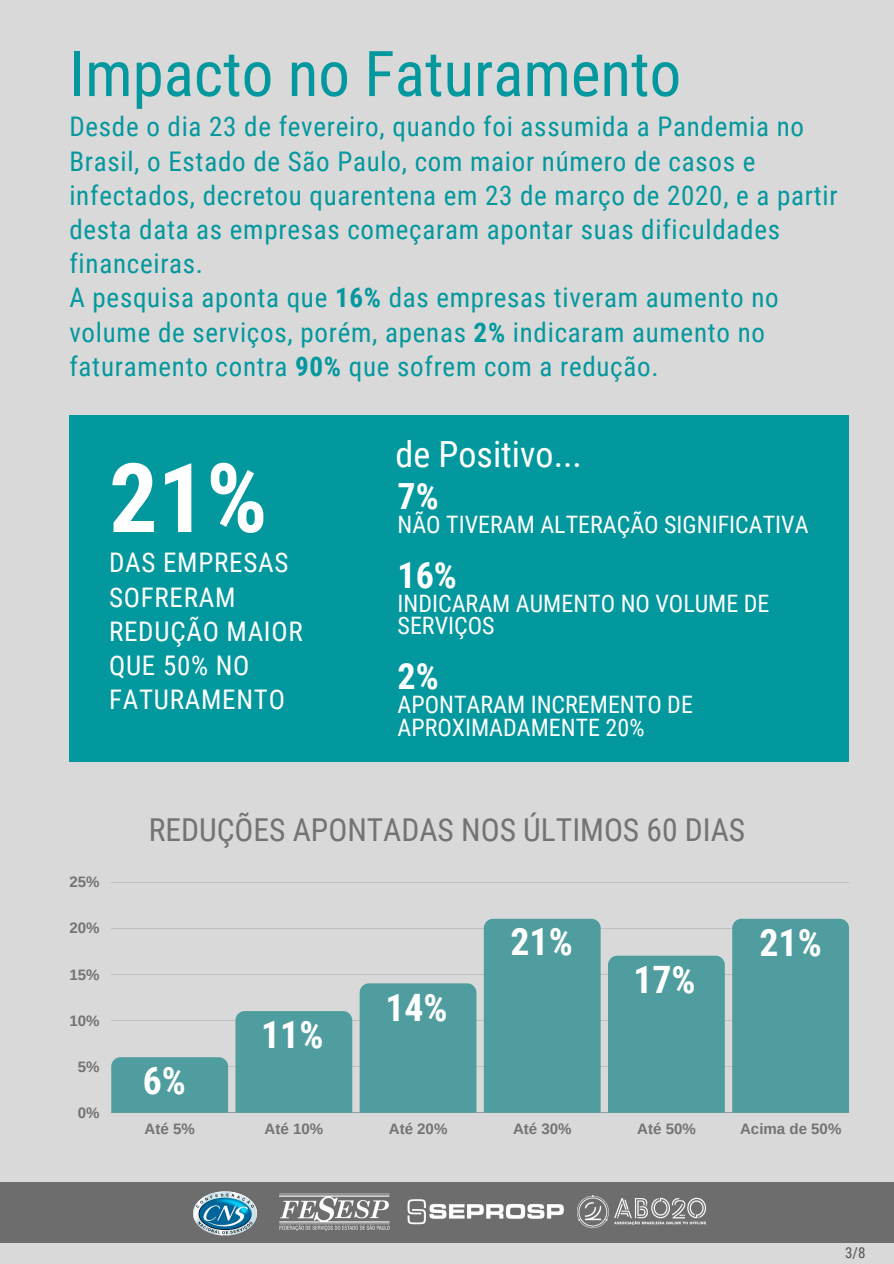
<style>
.page{position:relative;width:894px;height:1264px;background:#fff}
.page>*{position:absolute;margin:0;border:0;box-sizing:border-box;transform-origin:0 0}
.t1{font:700 96.15px "Roboto Condensed";color:#fff}
.t2{font:63px "Roboto Condensed";color:#03989e}
.t3{font:700 37.65px "Roboto Condensed";color:#fff}
.t4{font:36px "Roboto Condensed";color:#fff}
.t5{font:700 36px "Roboto Condensed";color:#fff}
.t6{font:31.5px "Roboto Condensed";color:#737373}
.t7{font:27px/34.2px "Roboto Condensed";letter-spacing:.025em;color:#03989e}
.t8{font:27px/34.2px "Roboto Condensed";letter-spacing:.025em;color:#fff}
.t9{font:24px/22.5px "Roboto Condensed";color:#fff}
.t10{font:700 15px "Arimo";color:#737373}
.t11{font:15px "Roboto Condensed";color:#545454}
.t12{font:4.05px "Liberation Serif";color:#000}
.s1{font-weight:700}
</style>
<div class="page">
<div style="left:0;top:0;width:893px;height:1263px;background:#d9d9d9"></div>
<div style="left:0;top:1182px;width:893px;height:61px;background:#6d6d6d"></div>
<img style="left:193px;top:1191px;width:64px;height:45px">
<img style="left:577px;top:1195px;width:128px;height:33px">
<img style="left:407px;top:1199px;width:157px;height:25px">
<img style="left:279px;top:1193px;width:111px;height:38px">
<div style="left:69px;top:415px;width:779px;height:347px;background:#03989e"></div>
<hr style="left:111px;top:881px;width:737px;height:1px;background:#737373">
<hr style="left:111px;top:928px;width:737px;height:1px;background:#737373">
<hr style="left:111px;top:974px;width:737px;height:1px;background:#737373">
<hr style="left:111px;top:1020px;width:737px;height:1px;background:#737373">
<hr style="left:111px;top:1066px;width:737px;height:1px;background:#737373">
<hr style="left:111px;top:1112px;width:737px;height:1px;background:#737373">
<div style="left:111px;top:1057px;width:117px;height:55px;background:#4f9d9e"></div>
<div style="left:235px;top:1011px;width:117px;height:101px;background:#4f9d9e"></div>
<div style="left:359px;top:983px;width:117px;height:129px;background:#4f9d9e"></div>
<div style="left:483px;top:918px;width:117px;height:194px;background:#4f9d9e"></div>
<div style="left:608px;top:955px;width:116px;height:157px;background:#4f9d9e"></div>
<div style="left:732px;top:918px;width:116px;height:194px;background:#4f9d9e"></div>
<h2 class="t2" style="left:69px;top:38px;width:613px">Impacto no Faturamento</h2>
<p class="t7" style="left:69px;top:110px;width:769px">Desde o dia 23 de fevereiro, quando foi assumida a Pandemia no Brasil, o Estado de São Paulo, com maior número de casos e infectados, decretou quarentena em 23 de março de 2020, e a partir desta data as empresas começaram apontar suas dificuldades financeiras.<br>A pesquisa aponta que <span class="s1">16%</span> das empresas tiveram aumento no volume de serviços, porém, apenas <span class="s1">2%</span> indicaram aumento no faturamento contra <span class="s1">90%</span> que sofrem com a redução.</p>
<h1 class="t1" style="left:109px;top:443px;width:160px">21%</h1>
<p class="t8" style="left:109px;top:546px;width:195px">DAS EMPRESAS<br>SOFRERAM<br>REDUÇÃO MAIOR<br>QUE 50% NO<br>FATURAMENTO</p>
<h3 class="t4" style="left:395px;top:433px;width:188px">de Positivo...</h3>
<h3 class="t5" style="left:397px;top:476px;width:43px">7%</h3>
<p class="t9" style="left:397px;top:513px;width:412px">NÃO TIVERAM ALTERAÇÃO SIGNIFICATIVA</p>
<h3 class="t5" style="left:397px;top:554px;width:61px">16%</h3>
<p class="t9" style="left:397px;top:592px;width:373px">INDICARAM AUMENTO NO VOLUME DE<br>SERVIÇOS</p>
<h3 class="t5" style="left:397px;top:656px;width:43px">2%</h3>
<p class="t9" style="left:397px;top:693px;width:297px">APONTARAM INCREMENTO DE<br>APROXIMADAMENTE 20%</p>
<p class="t12" style="left:69px;top:873px;width:3px">,</p>
<p class="t10" style="left:69px;top:873px;width:32px">25%</p>
<p class="t10" style="left:69px;top:919px;width:32px">20%</p>
<p class="t10" style="left:69px;top:966px;width:32px">15%</p>
<p class="t10" style="left:69px;top:1012px;width:32px">10%</p>
<p class="t10" style="left:78px;top:1058px;width:23px">5%</p>
<p class="t10" style="left:78px;top:1104px;width:23px">0%</p>
<p class="t6" style="left:149px;top:811px;width:598px">REDUÇÕES APONTADAS NOS ÚLTIMOS 60 DIAS</p>
<h3 class="t3" style="left:143px;top:1059px;width:45px">6%</h3>
<h3 class="t3" style="left:261px;top:1012px;width:64px">11%</h3>
<h3 class="t3" style="left:385px;top:985px;width:64px">14%</h3>
<h3 class="t3" style="left:510px;top:920px;width:64px">21%</h3>
<h3 class="t3" style="left:633px;top:957px;width:64px">17%</h3>
<h3 class="t3" style="left:759px;top:921px;width:64px">21%</h3>
<p class="t10" style="left:144px;top:1120px;width:52px">Até 5%</p>
<p class="t10" style="left:264px;top:1120px;width:60px">Até 10%</p>
<p class="t10" style="left:388px;top:1120px;width:60px">Até 20%</p>
<p class="t10" style="left:513px;top:1120px;width:60px">Até 30%</p>
<p class="t10" style="left:637px;top:1120px;width:60px">Até 50%</p>
<p class="t10" style="left:739px;top:1120px;width:103px">Acima de 50%</p>
<p class="t11" style="left:844px;top:1243px;width:22px">3/8</p>
</div>
